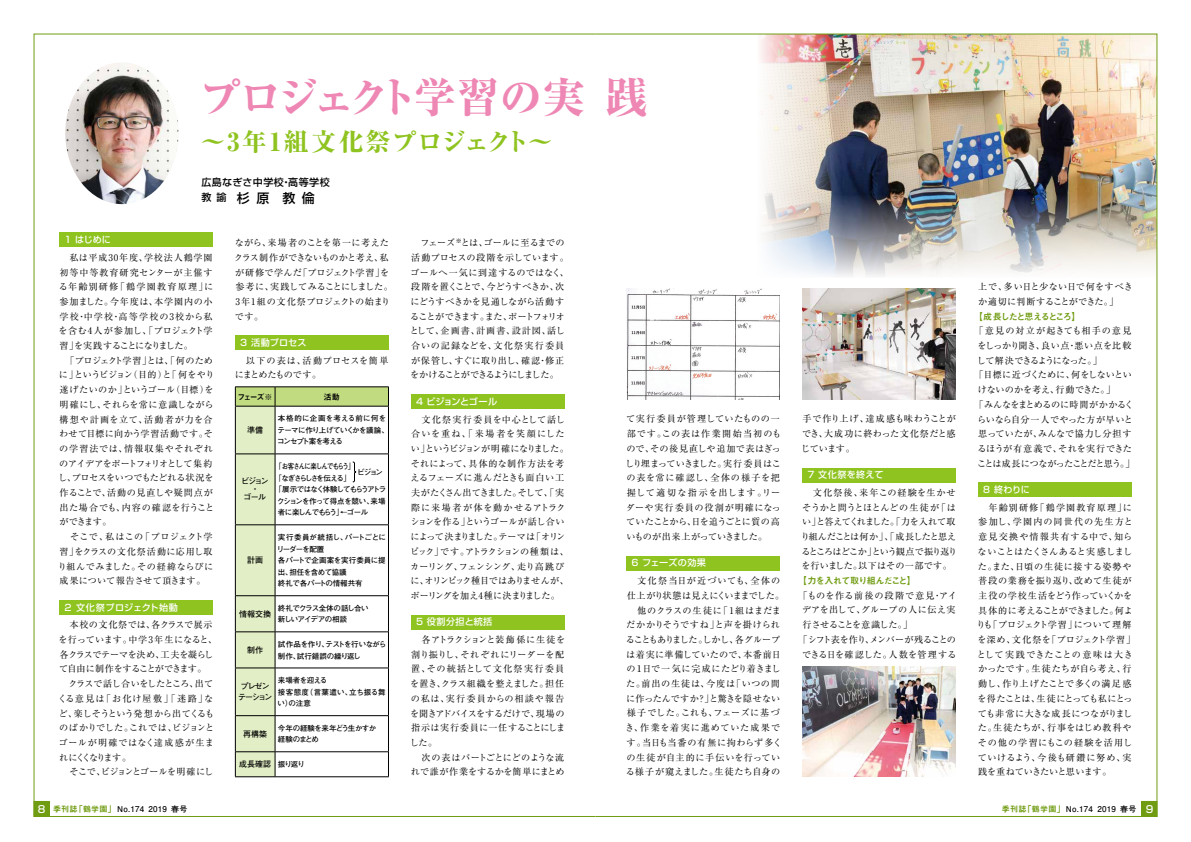
<style>
.page{position:relative;width:1191px;height:842px;background:#fff}
.page>*{position:absolute;margin:0;border:0;box-sizing:border-box;transform-origin:0 0}
.t1{font:800 42px "Ryumin Pro";letter-spacing:-.07em;color:#ee87b4}
.t2{font:800 25px "Ryumin Pro";letter-spacing:.06em;color:#8fc31f}
.t3{font:500 13px "Shin Go Pro";color:#000}
.t4{font:500 10px "Shin Go Pro";letter-spacing:.05em;color:#000}
.t5{font:9.1px/14.7px "Ryumin Pro";letter-spacing:.035em;color:#000}
.t6{font:9.1px/14.7px "Ryumin Pro";letter-spacing:-.02em;color:#000}
.t7{font:9.1px/14.7px "Ryumin Pro";letter-spacing:.015em;color:#000}
.t8{font:9.1px/14.7px "Ryumin Pro";letter-spacing:-.015em;color:#000}
.t9{font:9.1px/14.7px "Ryumin Pro";letter-spacing:.055em;color:#000}
.t10{font:9.1px/14.7px "Ryumin Pro";letter-spacing:-.03em;color:#000}
.t11{font:9.1px/14.7px "Ryumin Pro";letter-spacing:-.005em;color:#000}
.t12{font:9.1px "Ryumin Pro";letter-spacing:-.085em;color:#000}
.t13{font:500 9.1px "Shin Go Pro";letter-spacing:.02em;color:#fff}
.t14{font:500 9.1px "Shin Go Pro";letter-spacing:.05em;color:#fff}
.t15{font:9.1px "Ryumin Pro";letter-spacing:.1em;color:#000}
.t16{font:9.1px "Ryumin Pro";letter-spacing:.11em;color:#000}
.t17{font:9.1px "Ryumin Pro";letter-spacing:-.01em;color:#000}
.t18{font:9.1px "Ryumin Pro";letter-spacing:-.09em;color:#000}
.t19{font:9.1px "Midashi Go Pr 6 N MB31";letter-spacing:-.1em;color:#709c12}
.t20{font:9.1px "Ryumin Pro";letter-spacing:-.035em;color:#000}
.t21{font:9.1px "Midashi Go Pr 6 N MB31";letter-spacing:-.14em;color:#709c12}
.t22{font:500 9.1px "Shin Go Pro";letter-spacing:-.025em;color:#fff}
.t23{font:700 8px "Futo Go B101 Pr 6 N";letter-spacing:.03em;color:#000}
.t24{font:700 8px/8px "Futo Go B101 Pr 6 N";color:#000;text-align:center}
.t25{font:700 8px/11px "Futo Go B101 Pr 6 N";letter-spacing:-.135em;color:#000;text-align:center}
.t26{font:8px "Midashi Go Pr 6 N MB31";letter-spacing:-.19em;color:#000}
.t27{font:700 7.5px/11.6px "Futo Go B101 Pr 6 N";letter-spacing:-.07em;color:#000}
.t28{font:700 7.5px/11.6px "Futo Go B101 Pr 6 N";letter-spacing:-.04em;color:#000}
.t29{font:700 7.5px/11.6px "Futo Go B101 Pr 6 N";letter-spacing:-.035em;color:#000}
.t30{font:700 7.5px/11.6px "Futo Go B101 Pr 6 N";letter-spacing:-.01em;color:#000}
.t31{font:700 7.5px "Futo Go B101 Pr 6 N";letter-spacing:-.16em;color:#000}
.t32{font:700 7.5px "Futo Go B101 Pr 6 N";letter-spacing:-.05em;color:#000}
.t33{font:700 7.5px "Futo Go B101 Pr 6 N";letter-spacing:-.14em;color:#000}
.t34{font:700 7.5px "Futo Go B101 Pr 6 N";letter-spacing:-.1em;color:#000}
.t35{font:700 7.5px "Futo Go B101 Pr 6 N";letter-spacing:-.185em;color:#000}
.s1{font-size:10px}
.s2{font-size:7.5px}
.s3{font-family:"Shin Go Pro";font-weight:500;font-size:10px;color:#fff}
.s4{font-family:"Midashi Go Pr 6 N MB31";font-weight:400;color:#709c12}
</style>
<div class="page">
<div style="left:235px;top:336px;width:153px;height:14px;background:#8fc31f"></div>
<img style="left:840px;top:36px;width:315px;height:158px">
<img style="left:840px;top:194px;width:315px;height:82px">
<img style="left:760px;top:36px;width:80px;height:253px">
<div style="left:60px;top:600px;width:153px;height:14px;background:#8fc31f"></div>
<div style="left:60px;top:232px;width:153px;height:15px;background:#8fc31f"></div>
<div style="left:411px;top:394px;width:153px;height:14px;background:#8fc31f"></div>
<div style="left:411px;top:615px;width:153px;height:14px;background:#8fc31f"></div>
<div style="left:626px;top:556px;width:154px;height:14px;background:#8fc31f"></div>
<div style="left:802px;top:468px;width:153px;height:14px;background:#8fc31f"></div>
<div style="left:978px;top:483px;width:153px;height:14px;background:#8fc31f"></div>
<div style="left:34px;top:801px;width:15px;height:15px;background:#709c12"></div>
<div style="left:1142px;top:801px;width:15px;height:15px;background:#709c12"></div>
<div style="left:1141px;top:801px;width:16px;height:16px;border:1px solid #709c12"></div>
<img style="left:65px;top:63px;width:114px;height:141px">
<svg style="left:198px;top:33px;width:392px;height:1px"></svg>
<img style="left:626px;top:289px;width:154px;height:110px">
<img style="left:802px;top:289px;width:153px;height:110px">
<img style="left:802px;top:666px;width:153px;height:111px">
<svg style="left:235px;top:387px;width:154px;height:390px"></svg>
<h1 class="t1" style="left:199px;top:64px;width:450px">プロジェクト学習の実践</h1>
<h2 class="t2" style="left:201px;top:122px;width:353px">～3年1組文化祭プロジェクト～</h2>
<p class="t4" style="left:201px;top:174px;width:130px">広島なぎさ中学校・高等学校</p>
<h3 class="t3" style="left:201px;top:187px;width:115px"><span class="s1">教諭</span> 杉原　教倫</h3>
<p class="t13" style="left:65px;top:232px;width:48px">1 はじめに</p>
<p class="t5" style="left:58px;top:249px;width:158px;text-indent:12px">私は平成30年度、学校法人鶴学園初等中等教育研究センターが主催する年齢別研修「鶴学園教育原理」に参加ました。今年度は、本学園内の小学校・中学校・高等学校の3校から私を含む4人が参加し、「プロジェクト学習」を実践することになりました。<br>　「プロジェクト学習」とは、「何のために」というビジョン（目的）と「何をやり遂げたいのか」というゴール（目標）を明確にし、それらを常に意識しながら構想や計画を立て、活動者が力を合わせて目標に向かう学習活動です。その学習法では、情報収集やそれぞれのアイデアをポートフォリオとして集約し、プロセスをいつでもたどれる状況を作ることで、活動の見直しや疑問点が出た場合でも、内容の確認を行うことができます。<br>　そこで、私はこの「プロジェクト学習」をクラスの文化祭活動に応用し取り組んでみました。その経緯ならびに成果について報告させて頂きます。</p>
<p class="t14" style="left:63px;top:600px;width:116px">２ 文化祭プロジェクト始動</p>
<p class="t6" style="left:58px;top:617px;width:161px;text-indent:12px">本校の文化祭では、各クラスで展示を行っています。中学3年生になると、各クラスでテーマを決め、工夫を凝らして自由に制作をすることができます。<br>　クラスで話し合いをしたところ、出てくる意見は「お化け屋敷」「迷路」など、楽しそうという発想から出てくるものばかりでした。これでは、ビジョンとゴールが明確ではなく達成感が生まれにくくなります。<br>　そこで、ビジョンとゴールを明確にし</p>
<p class="t11" style="left:234px;top:235px;width:160px">ながら、来場者のことを第一に考えたクラス制作ができないものかと考え、私が研修で学んだ「プロジェクト学習」を参考に、実践してみることにしました。<br>3年1組の文化祭プロジェクトの始まりです。</p>
<p class="t13" style="left:239px;top:335px;width:69px">３ 活動プロセス</p>
<p class="t7" style="left:235px;top:352px;width:155px">　以下の表は、活動プロセスを簡単にまとめたものです。</p>
<p class="t26" style="left:237px;top:390px;width:36px">フェーズ※</p>
<p class="t26" style="left:324px;top:390px;width:17px">活動</p>
<p class="t24" style="left:247px;top:426px;width:17px">準備</p>
<p class="t27" style="left:277px;top:412px;width:113px">本格的に企画を考える前に何をテーマに作り上げていくかを議論、コンセプト案を考える</p>
<p class="t24" style="left:241px;top:477px;width:29px">ビジョン・<br>ゴール</p>
<p class="t33" style="left:274px;top:460px;width:82px">「お客さんに楽しんでもらう」</p>
<p class="t35" style="left:274px;top:472px;width:78px">「なぎさらしさを伝える」</p>
<p class="t31" style="left:274px;top:483px;width:113px">「展示ではなく体験してもらうアトラ</p>
<p class="t32" style="left:277px;top:495px;width:110px">クションを作って得点を競い、来場</p>
<p class="t34" style="left:278px;top:507px;width:92px">者に楽しんでもらう」←ゴール</p>
<p class="t27" style="left:357px;top:466px;width:27px">ビジョン</p>
<p class="t24" style="left:247px;top:556px;width:18px">計画</p>
<p class="t28" style="left:277px;top:531px;width:111px">実行委員が統括し、パートごとにリーダーを配置<br>各パートで企画案を実行委員に提出、担任を含めて協議<br>終礼で各パートの情報共有</p>
<p class="t24" style="left:239px;top:609px;width:34px">情報交換</p>
<p class="t27" style="left:278px;top:602px;width:92px">終礼でクラス全体の話し合い新しいアイデアの相談</p>
<p class="t24" style="left:247px;top:646px;width:17px">制作</p>
<p class="t29" style="left:278px;top:638px;width:110px">試作品を作り、テストを行いながら制作、試行錯誤の繰り返し</p>
<p class="t25" style="left:238px;top:680px;width:36px">プレゼンテーション</p>
<p class="t30" style="left:278px;top:674px;width:109px">来場者を迎える<br>接客態度（言葉遣い、立ち振る舞い）の注意</p>
<p class="t24" style="left:243px;top:729px;width:26px">再構築</p>
<p class="t27" style="left:278px;top:722px;width:100px">今年の経験を来年どう生かすか経験のまとめ</p>
<p class="t24" style="left:239px;top:760px;width:67px">成長確認 <span class="s2">振り返り</span></p>
<p class="t8" style="left:410px;top:235px;width:161px">　フェーズ<sup>※</sup>とは、ゴールに至るまでの活動プロセスの段階を示しています。ゴールへ一気に到達するのではなく、段階を置くことで、今どうすべきか、次にどうすべきかを見通しながら活動することができます。また、ポートフォリオとして、企画書、計画書、設計図、話し合いの記録などを、文化祭実行委員が保管し、すぐに取り出し、確認・修正をかけることができるようにしました。</p>
<p class="t22" style="left:415px;top:394px;width:84px">４ ビジョンとゴール</p>
<p class="t6" style="left:410px;top:411px;width:160px">　文化祭実行委員を中心として話し合いを重ね、「来場者を笑顔にしたい」というビジョンが明確になりました。それによって、具体的な制作方法を考えるフェーズに進んだときも面白い工夫がたくさん出てきました。そして、「実際に来場者が体を動かせるアトラクションを作る」というゴールが話し合いによって決まりました。テーマは「オリンピック」です。アトラクションの種類は、カーリング、フェンシング、走り高跳びに、オリンピック種目ではありませんが、ボーリングを加え4種に決まりました。</p>
<p class="t14" style="left:415px;top:614px;width:79px">５ 役割分担と統括</p>
<p class="t7" style="left:410px;top:632px;width:157px">　各アトラクションと装飾係に生徒を割り振りし、それぞれにリーダーを配置、その統括として文化祭実行委員を置き、クラス組織を整えました。担任の私は、実行委員からの相談や報告を聞きアドバイスをするだけで、現場の指示は実行委員に一任することにしました。<br>　次の表はパートごとにどのような流れで誰が作業をするかを簡単にまとめ</p>
<p class="t9" style="left:625px;top:411px;width:157px">て実行委員が管理していたものの一部です。この表は作業開始当初のもので、その後見直しや追加で表はぎっしり埋まっていきました。実行委員はこの表を常に確認し、全体の様子を把握して適切な指示を出します。リーダーや実行委員の役割が明確になっていたことから、日を追うごとに質の高いものが出来上がっていきました。</p>
<p class="t13" style="left:630px;top:555px;width:77px">６ フェーズの効果</p>
<p class="t5" style="left:625px;top:573px;width:161px">　文化祭当日が近づいても、全体の仕上がり状態は見えにくいままでした。　他のクラスの生徒に「1組はまだまだかかりそうですね」と声を掛けられることもありました。しかし、各グループは着実に準備していたので、本番前日の１日で一気に完成にたどり着きました。前出の生徒は、今度は「いつの間に作ったんですか？」と驚きを隠せない様子でした。これも、フェーズに基づき、作業を着実に進めていた成果です。当日も当番の有無に拘わらず多くの生徒が自主的に手伝いを行っている様子が窺えました。生徒たち自身の</p>
<p class="t7" style="left:801px;top:411px;width:156px;text-align:justify">手で作り上げ、達成感も味わうことができ、大成功に終わった文化祭だと感じています。</p>
<p class="t13" style="left:806px;top:467px;width:79px">７ 文化祭を終えて</p>
<p class="t10" style="left:800px;top:484px;width:158px;text-indent:12px">文化祭後、来年この経験を生かせそうかと問うとほとんどの生徒が「はい」と答えてくれました。「力を入れて取り組んだことは何か」、「成長したと思えるところはどこか」という観点で振り返りを行いました。以下はその一部です。</p>
<p class="t19" style="left:798px;top:573px;width:119px">【力を入れて取り組んだこと】</p>
<p class="t15" style="left:798px;top:588px;width:160px">「ものを作る前後の段階で意見・アイ</p>
<p class="t7" style="left:802px;top:602px;width:155px">デアを出して、グループの人に伝え実</p>
<p class="t20" style="left:802px;top:618px;width:111px">行させることを意識した。」</p>
<p class="t12" style="left:798px;top:632px;width:159px">「シフト表を作り、メンバーが残ることの</p>
<p class="t7" style="left:802px;top:646px;width:156px">できる日を確認した。人数を管理する</p>
<p class="t7" style="left:978px;top:279px;width:156px">上で、多い日と少ない日で何をすべきか適切に判断することができた。」</p>
<p class="t21" style="left:973px;top:309px;width:108px">【成長したと思えるところ】</p>
<p class="t16" style="left:974px;top:324px;width:158px">「意見の対立が起きても相手の意見</p>
<p class="t7" style="left:977px;top:338px;width:155px">をしっかり聞き、良い点・悪い点を比較</p>
<p class="t18" style="left:977px;top:353px;width:126px">して解決できるようになった。」</p>
<p class="t7" style="left:974px;top:367px;width:159px">「目標に近づくために、何をしないとい</p>
<p class="t17" style="left:978px;top:383px;width:139px">けないのかを考え、行動できた。」</p>
<p class="t10" style="left:974px;top:396px;width:161px">「みんなをまとめるのに時間がかかるく</p>
<p class="t7" style="left:977px;top:411px;width:157px">らいなら自分一人でやった方が早いと</p>
<p class="t7" style="left:978px;top:426px;width:155px">思っていたが、みんなで協力し分担す</p>
<p class="t5" style="left:977px;top:441px;width:156px">るほうが有意義で、それを実行できた</p>
<p class="t12" style="left:977px;top:456px;width:159px">ことは成長につながったことだと思う。」</p>
<p class="t13" style="left:983px;top:482px;width:48px">8 終わりに</p>
<p class="t5" style="left:976px;top:499px;width:160px">　年齢別研修「鶴学園教育原理」に参加し、学園内の同世代の先生方と意見交換や情報共有する中で、知らないことはたくさんあると実感しました。また、日頃の生徒に接する姿勢や普段の業務を振り返り、改めて生徒が主役の学校生活をどう作っていくかを具体的に考えることができました。何よりも「プロジェクト学習」について理解を深め、文化祭を「プロジェクト学習」として実践できたことの意味は大きかったです。生徒たちが自ら考え、行動し、作り上げたことで多くの満足感を得たことは、生徒にとっても私にとっても非常に大きな成長につながりました。生徒たちが、行事をはじめ教科やその他の学習にもこの経験を活用していけるよう、今後も研鑽に努め、実践を重ねていきたいと思います。</p>
<p class="t23" style="left:38px;top:803px;width:151px"><span class="s3">8</span> <span class="s4">季刊誌「鶴学園」</span>No.174 2019 春号</p>
<p class="t23" style="left:1002px;top:803px;width:153px"><span class="s4">季刊誌「鶴学園」</span>No.174 2019 春号 <span class="s3">9</span></p>
</div>
